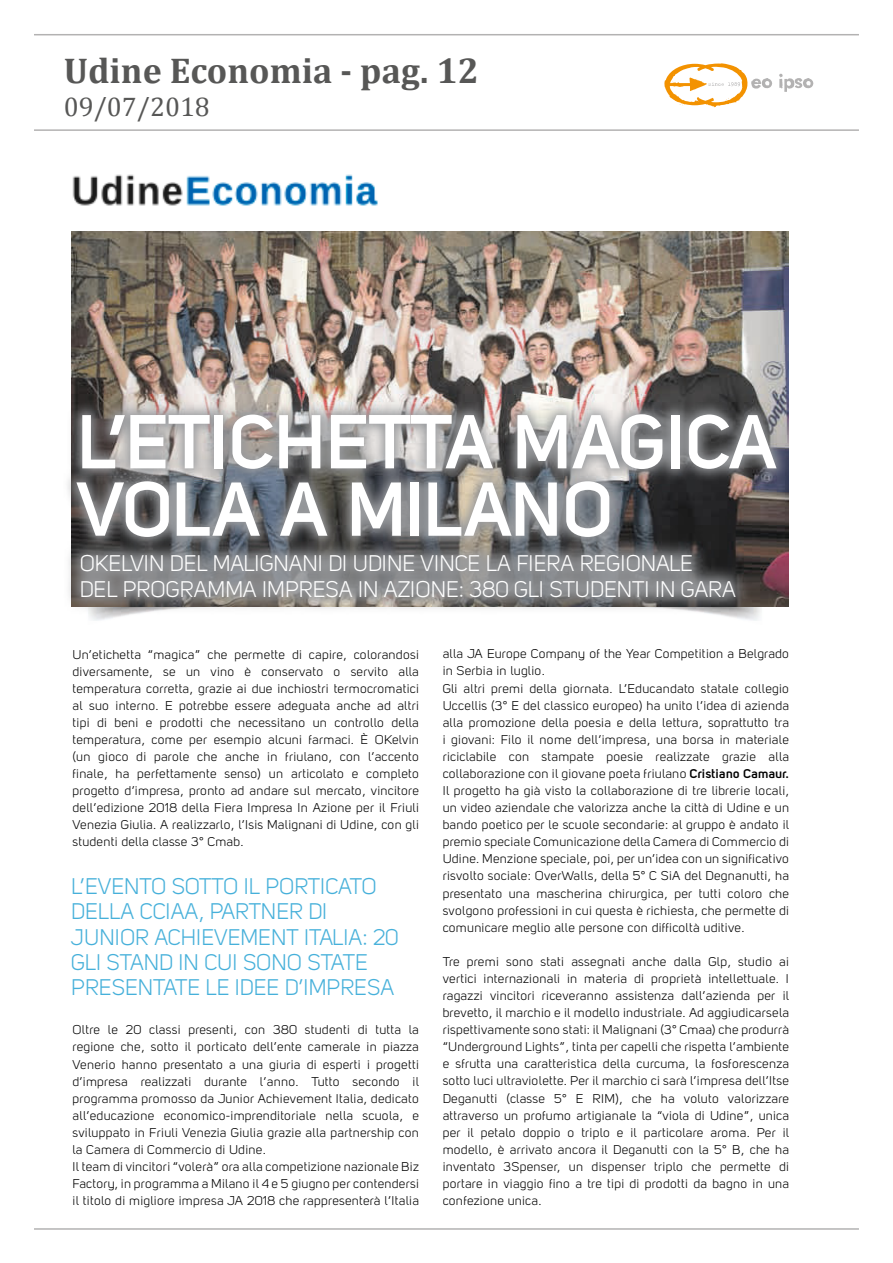
<style>
.page{position:relative;width:893px;height:1263px;background:#fff}
.page>*{position:absolute;margin:0;border:0;box-sizing:border-box;transform-origin:0 0}
.t1{font:700 75.15px/67.3px "Uni Sans Semi";color:#fff}
.t2{font:700 36px "Cambria";color:#575756}
.t3{font:27px "Cambria";color:#575756}
.t4{font:22.35px/25px "Uni Sans Book";color:#46b0da}
.t5{font:22.35px/25px "Uni Sans Book";color:#fff}
.t6{font:12.6px/17.1px "Uni Sans Book";letter-spacing:.02em;color:#000;text-align:justify;scale:1.06 1}
.s1{font-family:"Uni Sans Semi";font-weight:700}
</style>
<div class="page">
<svg style="left:779px;top:74px;width:35px;height:18px"></svg>
<svg style="left:664px;top:63px;width:108px;height:44px"></svg>
<hr style="left:34px;top:129px;width:825px;height:2px;background:#b3b2b2">
<hr style="left:34px;top:1228px;width:825px;height:2px;background:#b3b2b2">
<hr style="left:34px;top:34px;width:825px;height:1px;background:#b3b2b2">
<img style="left:72px;top:174px;width:306px;height:32px">
<img style="left:89px;top:606px;width:680px;height:15px">
<img style="left:72px;top:232px;width:717px;height:374px">
<svg style="left:69px;top:552px;width:684px;height:63px;background:#8e8e8f"></svg>
<svg style="left:67px;top:400px;width:722px;height:152px;background:#7e7e7f"></svg>
<h2 class="t2" style="left:64px;top:45px;width:417px">Udine Economia - pag. 12</h2>
<h3 class="t3" style="left:64px;top:90px;width:148px">09/07/2018</h3>
<h1 class="t1" style="left:78px;top:407px;width:701px">L’ETICHETTA MAGICA<br>VOLA A MILANO</h1>
<h3 class="t5" style="left:80px;top:551px;width:658px">OKELVIN DEL MALIGNANI DI UDINE VINCE LA FIERA REGIONALE<br>DEL PROGRAMMA IMPRESA IN AZIONE: 380 GLI STUDENTI IN GARA</h3>
<p class="t6" style="left:73px;top:646px;width:328px">Un’etichetta “magica” che permette di capire, colorandosi diversamente, se un vino è conservato o servito alla temperatura corretta, grazie ai due inchiostri termocromatici al suo interno. E potrebbe essere adeguata anche ad altri tipi di beni e prodotti che necessitano un controllo della temperatura, come per esempio alcuni farmaci. È OKelvin (un gioco di parole che anche in friulano, con l’accento finale, ha perfettamente senso) un articolato e completo progetto d’impresa, pronto ad andare sul mercato, vincitore dell’edizione 2018 della Fiera Impresa In Azione per il Friuli Venezia Giulia. A realizzarlo, l’Isis Malignani di Udine, con gli studenti della classe 3° Cmab.</p>
<h3 class="t4" style="left:71px;top:874px;width:329px">L’EVENTO SOTTO IL PORTICATO<br>DELLA CCIAA, PARTNER DI<br>JUNIOR ACHIEVEMENT ITALIA: 20<br>GLI STAND IN CUI SONO STATE<br>PRESENTATE LE IDEE D’IMPRESA</h3>
<p class="t6" style="left:73px;top:1021px;width:328px;text-align:left">Oltre le 20 classi presenti, con 380 studenti di tutta la regione che, sotto il porticato dell’ente camerale in piazza Venerio hanno presentato a una giuria di esperti i progetti d’impresa realizzati durante l’anno. Tutto secondo il programma promosso da Junior Achievement Italia, dedicato all’educazione economico-imprenditoriale nella scuola, e sviluppato in Friuli Venezia Giulia grazie alla partnership con la Camera di Commercio di Udine.<br>Il team di vincitori “volerà” ora alla competizione nazionale Biz Factory, in programma a Milano il 4 e 5 giugno per contendersi il titolo di migliore impresa JA 2018 che rappresenterà l’Italia</p>
<p class="t6" style="left:443px;top:645px;width:328px;text-align:left">alla JA Europe Company of the Year Competition a Belgrado in Serbia in luglio.<br>Gli altri premi della giornata. L’Educandato statale collegio Uccellis (3° E del classico europeo) ha unito l’idea di azienda alla promozione della poesia e della lettura, soprattutto tra i giovani: Filo il nome dell’impresa, una borsa in materiale riciclabile con stampate poesie realizzate grazie alla collaborazione con il giovane poeta friulano <span class="s1">Cristiano Camaur.<br></span>Il progetto ha già visto la collaborazione di tre librerie locali, un video aziendale che valorizza anche la città di Udine e un bando poetico per le scuole secondarie: al gruppo è andato il premio speciale Comunicazione della Camera di Commercio di Udine. Menzione speciale, poi, per un’idea con un significativo risvolto sociale: OverWalls, della 5° C SiA del Degnanutti, ha presentato una mascherina chirurgica, per tutti coloro che svolgono professioni in cui questa è richiesta, che permette di comunicare meglio alle persone con difficoltà uditive.</p>
<p class="t6" style="left:443px;top:953px;width:328px">Tre premi sono stati assegnati anche dalla Glp, studio ai vertici internazionali in materia di proprietà intellettuale. I ragazzi vincitori riceveranno assistenza dall’azienda per il brevetto, il marchio e il modello industriale. Ad aggiudicarsela rispettivamente sono stati: il Malignani (3° Cmaa) che produrrà “Underground Lights”, tinta per capelli che rispetta l’ambiente e sfrutta una caratteristica della curcuma, la fosforescenza sotto luci ultraviolette. Per il marchio ci sarà l’impresa dell’Itse Deganutti (classe 5° E RIM), che ha voluto valorizzare attraverso un profumo artigianale la “viola di Udine”, unica per il petalo doppio o triplo e il particolare aroma. Per il modello, è arrivato ancora il Deganutti con la 5° B, che ha inventato 3Spenser, un dispenser triplo che permette di portare in viaggio fino a tre tipi di prodotti da bagno in una confezione unica.</p>
</div>
